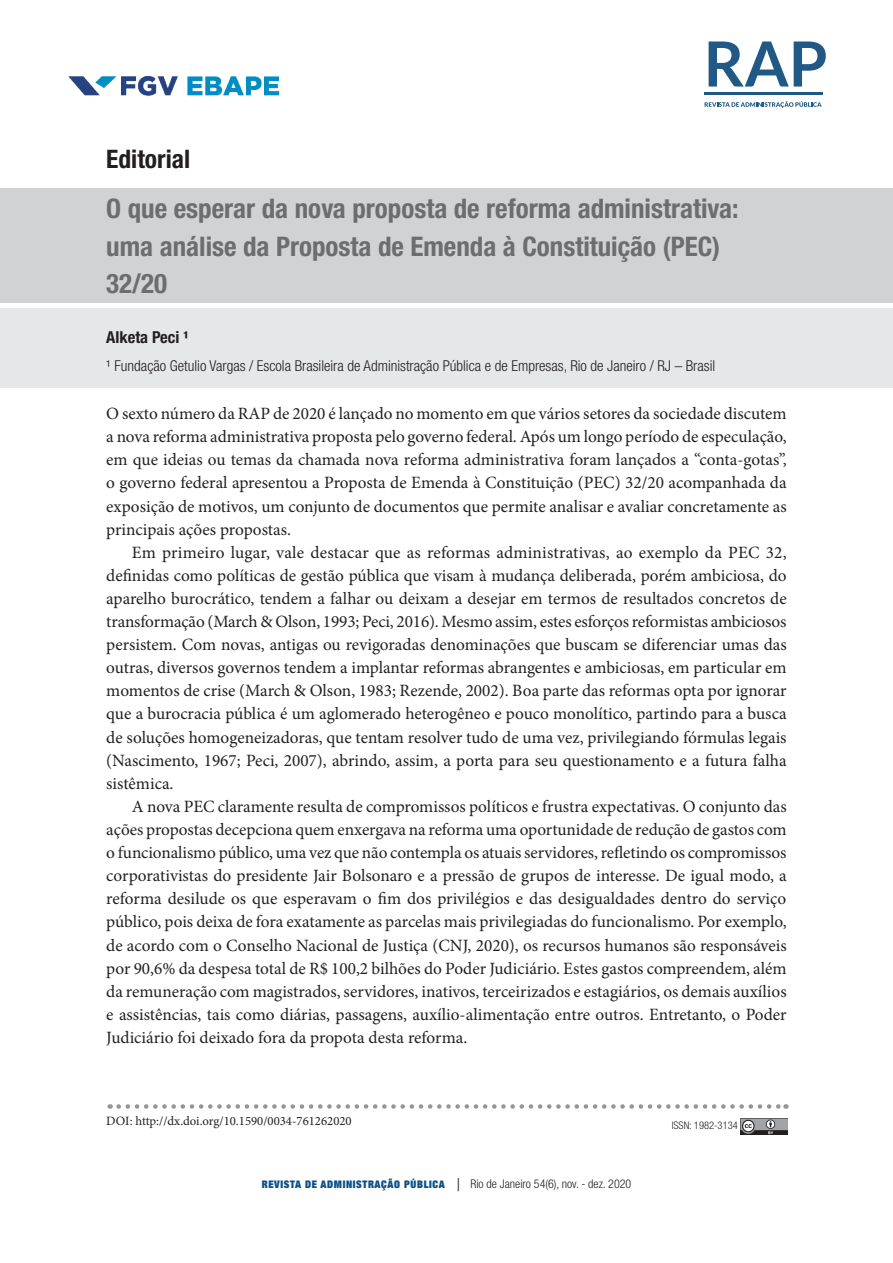
<style>
.page{position:relative;width:893px;height:1263px;background:#fff}
.page>*{position:absolute;margin:0;border:0;box-sizing:border-box;transform-origin:0 0}
.titulo{font:700 condensed 27px/37.5px "Helvetica Neue LT Std";color:#6c6d70}
.titulo-2{font:700 condensed 25.5px "Helvetica Neue LT Std";color:#231f20}
.texto_3{font:17.25px/23.1px "Minion Pro";color:#231f20;text-align:justify}
.autor_1{font:700 condensed 16.5px "Helvetica Neue LT Std";color:#231f20}
.autor_2{font:300 condensed 15px "Helvetica Neue LT Std";color:#231f20}
.nota_DOI{font:12.75px "Minion Pro";color:#231f20}
.t1{font:300 condensed 12px "Helvetica Neue LT Std";color:#231f20}
.autor_2-2{font:300 condensed 10.5px "Helvetica Neue LT Std";color:#231f20}
.s1{font-family:"Helvetica Neue";font-weight:900;font-stretch:expanded;font-size:10.5px;color:#0c4f89}
.s2{font-size:18px}
</style>
<div class="page">
<img style="left:68px;top:75px;width:212px;height:21px">
<svg style="left:705px;top:101px;width:117px;height:7px"></svg>
<hr style="left:704px;top:93px;width:119px;height:2px;background:#205986">
<svg style="left:709px;top:41px;width:117px;height:46px"></svg>
<div style="left:0;top:188px;width:892px;height:115px;background:#d1d2d4"></div>
<div style="left:1px;top:308px;width:892px;height:80px;background:#e6e7e9"></div>
<svg style="left:119px;top:1104px;width:667px;height:5px"></svg>
<img style="left:740px;top:1118px;width:47px;height:16px">
<p class="titulo-2" style="left:106px;top:143px;width:85px">Editorial</p>
<p class="titulo" style="left:106px;top:190px;width:634px">O que esperar da nova proposta de reforma administrativa: uma análise da Proposta de Emenda à Constituição (PEC)<br>32/20</p>
<p class="autor_1" style="left:106px;top:327px;width:84px">Alketa Peci ¹</p>
<p class="autor_2" style="left:106px;top:357px;width:610px">¹ Fundação Getulio Vargas / Escola Brasileira de Administração Pública e de Empresas, Rio de Janeiro / RJ – Brasil</p>
<p class="texto_3" style="left:106px;top:402px;width:682px">O sexto número da RAP de 2020 é lançado no momento em que vários setores da sociedade discutem a nova reforma administrativa proposta pelo governo federal. Após um longo período de especulação, em que ideias ou temas da chamada nova reforma administrativa foram lançados a “conta-gotas”, o governo federal apresentou a Proposta de Emenda à Constituição (PEC) 32/20 acompanhada da exposição de motivos, um conjunto de documentos que permite analisar e avaliar concretamente as principais ações propostas.</p>
<p class="texto_3" style="left:106px;top:541px;width:682px;text-indent:26px">Em primeiro lugar, vale destacar que as reformas administrativas, ao exemplo da PEC 32, definidas como políticas de gestão pública que visam à mudança deliberada, porém ambiciosa, do aparelho burocrático, tendem a falhar ou deixam a desejar em termos de resultados concretos de transformação (March &amp; Olson, 1993; Peci, 2016). Mesmo assim, estes esforços reformistas ambiciosos persistem. Com novas, antigas ou revigoradas denominações que buscam se diferenciar umas das outras, diversos governos tendem a implantar reformas abrangentes e ambiciosas, em particular em momentos de crise (March &amp; Olson, 1983; Rezende, 2002). Boa parte das reformas opta por ignorar que a burocracia pública é um aglomerado heterogêneo e pouco monolítico, partindo para a busca de soluções homogeneizadoras, que tentam resolver tudo de uma vez, privilegiando fórmulas legais (Nascimento, 1967; Peci, 2007), abrindo, assim, a porta para seu questionamento e a futura falha sistêmica.</p>
<p class="texto_3" style="left:106px;top:795px;width:682px;text-indent:26px">A nova PEC claramente resulta de compromissos políticos e frustra expectativas. O conjunto das ações propostas decepciona quem enxergava na reforma uma oportunidade de redução de gastos com o funcionalismo público, uma vez que não contempla os atuais servidores, refletindo os compromissos corporativistas do presidente Jair Bolsonaro e a pressão de grupos de interesse. De igual modo, a reforma desilude os que esperavam o fim dos privilégios e das desigualdades dentro do serviço público, pois deixa de fora exatamente as parcelas mais privilegiadas do funcionalismo. Por exemplo, de acordo com o Conselho Nacional de Justiça (CNJ, 2020), os recursos humanos são responsáveis por 90,6% da despesa total de R$ 100,2 bilhões do Poder Judiciário. Estes gastos compreendem, além da remuneração com magistrados, servidores, inativos, terceirizados e estagiários, os demais auxílios e assistências, tais como diárias, passagens, auxílio-alimentação entre outros. Entretanto, o Poder Judiciário foi deixado fora da propota desta reforma.</p>
<p class="nota_DOI" style="left:106px;top:1112px;width:247px">DOI: http://dx.doi.org/10.1590/0034-761262020</p>
<p class="t1" style="left:262px;top:1176px;width:371px"><span class="s1">REVISTA DE ADMINISTRAÇÃO PÚBLICA</span> <span class="s2">|</span> Rio de Janeiro 54(6), nov. - dez. 2020</p>
<p class="autor_2-2" style="left:672px;top:1119px;width:68px">ISSN: 1982-3134</p>
</div>
